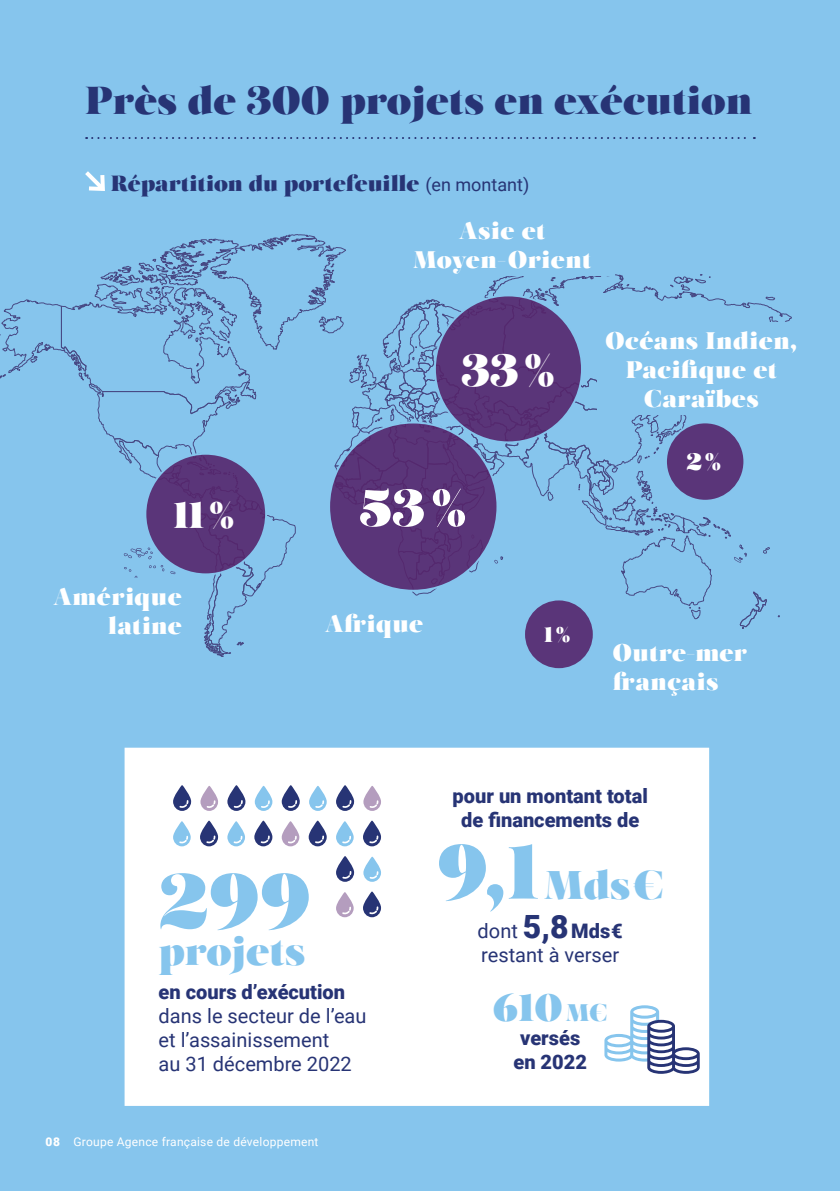
<style>
.page{position:relative;width:840px;height:1191px;background:#fff}
.page>*{position:absolute;margin:0;border:0;box-sizing:border-box;transform-origin:0 0}
.t1{font:76px "Salome";color:#86c5ed}
.t2{font:51.2px "Salome";color:#fff}
.t3{font:44.8px "Salome";color:#fff}
.t4{font:40px "Salome";letter-spacing:-.005em;color:#86c5ed}
.t5{font:39px "Salome";color:#273475}
.t6{font:38px "Salome";color:#86c5ed}
.t7{font:36.8px "Salome";color:#fff}
.t8{font:24px/28.8px "Salome";letter-spacing:.02em;color:#fff;text-align:center}
.t9{font:23.8px "Salome";color:#fff}
.t10{font:22px "Salome";color:#273475}
.t11{font:21.2px "Salome";color:#fff}
.t12{font:20px/24px "Roboto";color:#273475}
.t13{font:900 20px/24px "Roboto";color:#273475;text-align:center}
.t14{font:12px "Roboto";letter-spacing:.02em;color:#fff}
.s1{font-family:"Roboto";font-size:18px}
.s2{color:#86c5ed}
.s3{font-weight:900}
.s4{font-size:76px}
.s5{font-weight:900;font-size:32px}
.s6{font-size:24px}
</style>
<div class="page">
<div style="left:0;top:0;width:839px;height:1191px;background:#86c5ed"></div>
<svg style="left:86px;top:137px;width:668px;height:2px"></svg>
<svg style="left:0;top:234px;width:779px;height:423px"></svg>
<div style="left:145px;top:454px;width:121px;height:120px;background:#5a3579;border-radius:50%"></div>
<div style="left:144px;top:453px;width:123px;height:122px;border:2px solid #86c5ed;border-radius:50%"></div>
<div style="left:665px;top:422px;width:79px;height:79px;background:#5a3579;border-radius:50%"></div>
<div style="left:664px;top:421px;width:81px;height:81px;border:2px solid #86c5ed;border-radius:50%"></div>
<div style="left:523px;top:599px;width:70px;height:70px;background:#5a3579;border-radius:50%"></div>
<div style="left:522px;top:598px;width:72px;height:72px;border:2px solid #86c5ed;border-radius:50%"></div>
<div style="left:434px;top:295px;width:147px;height:147px;background:#5a3579;border-radius:50%"></div>
<svg style="left:329px;top:422px;width:168px;height:169px;background:#5a377a"></svg>
<div style="left:604px;top:634px;width:151px;height:64px;background:#86c5ed"></div>
<div style="left:44px;top:578px;width:146px;height:64px;background:#86c5ed"></div>
<div style="left:390px;top:212px;width:224px;height:64px;background:#86c5ed"></div>
<div style="left:596px;top:322px;width:209px;height:93px;background:#86c5ed"></div>
<svg style="left:85px;top:171px;width:20px;height:20px"></svg>
<div style="left:124px;top:747px;width:584px;height:359px;background:#fff"></div>
<svg style="left:173px;top:821px;width:18px;height:25px"></svg>
<svg style="left:200px;top:785px;width:18px;height:26px"></svg>
<svg style="left:227px;top:821px;width:18px;height:25px"></svg>
<svg style="left:254px;top:785px;width:18px;height:26px"></svg>
<svg style="left:281px;top:821px;width:18px;height:25px"></svg>
<svg style="left:309px;top:785px;width:17px;height:26px"></svg>
<svg style="left:336px;top:821px;width:17px;height:25px"></svg>
<svg style="left:336px;top:892px;width:17px;height:25px"></svg>
<svg style="left:363px;top:785px;width:18px;height:26px"></svg>
<svg style="left:363px;top:856px;width:18px;height:26px"></svg>
<svg style="left:173px;top:785px;width:18px;height:26px"></svg>
<svg style="left:200px;top:820px;width:18px;height:26px"></svg>
<svg style="left:227px;top:785px;width:18px;height:26px"></svg>
<svg style="left:254px;top:820px;width:18px;height:26px"></svg>
<svg style="left:281px;top:785px;width:18px;height:26px"></svg>
<svg style="left:308px;top:820px;width:18px;height:26px"></svg>
<svg style="left:336px;top:785px;width:18px;height:26px"></svg>
<svg style="left:336px;top:856px;width:18px;height:26px"></svg>
<svg style="left:362px;top:820px;width:19px;height:26px"></svg>
<svg style="left:362px;top:891px;width:19px;height:26px"></svg>
<svg style="left:604px;top:1005px;width:95px;height:68px;background:#c8d3e4"></svg>
<h3 class="t5" style="left:85px;top:75px;width:668px">Près de 300 projets en exécution</h3>
<p class="t10" style="left:111px;top:169px;width:420px">Répartition du portefeuille <span class="s1">(en montant)</span></p>
<h3 class="t7" style="left:173px;top:490px;width:62px">11%</h3>
<p class="t8" style="left:53px;top:582px;width:130px;text-align:right">Amérique latine</p>
<p class="t8" style="left:413px;top:216px;width:180px">Asie et<br>Moyen<span class="s2">-</span>Orient</p>
<h3 class="t3" style="left:461px;top:340px;width:95px">33%</h3>
<h2 class="t2" style="left:358px;top:474px;width:109px">53%</h2>
<p class="t8" style="left:605px;top:326px;width:193px">Océans Indien,<br>Pacifique et<br>Caraïbes</p>
<p class="t9" style="left:686px;top:446px;width:36px">2%</p>
<p class="t8" style="left:324px;top:608px;width:100px">Afrique</p>
<p class="t11" style="left:544px;top:621px;width:28px">1%</p>
<p class="t8" style="left:612px;top:638px;width:136px;text-align:left">Outre<span class="s2">-</span>mer français</p>
<h1 class="t1" style="left:158px;top:851px;width:154px">299</h1>
<h3 class="t4" style="left:158px;top:924px;width:148px">projets</h3>
<p class="t13" style="left:158px;top:978px;width:188px">en cours d’exécution</p>
<p class="t12" style="left:158px;top:1002px;width:209px">dans le secteur de l’eau et l’assainissement<br>au 31 décembre 2022</p>
<p class="t14" style="left:46px;top:1133px;width:274px"><span class="s3">08</span> Groupe Agence française de développement</p>
<p class="t13" style="left:452px;top:783px;width:197px">pour un montant total de financements de</p>
<h3 class="t4" style="left:436px;top:858px;width:228px"><span class="s4">9,1</span>Mds€</h3>
<p class="t12" style="left:477px;top:918px;width:147px">dont <span class="s5">5,8</span> <span class="s3">Mds€ </span>restant à verser</p>
<h3 class="t6" style="left:492px;top:983px;width:116px">610<span class="s6">M€</span></h3>
<p class="t13" style="left:513px;top:1025px;width:75px">versés en 2022</p>
</div>
